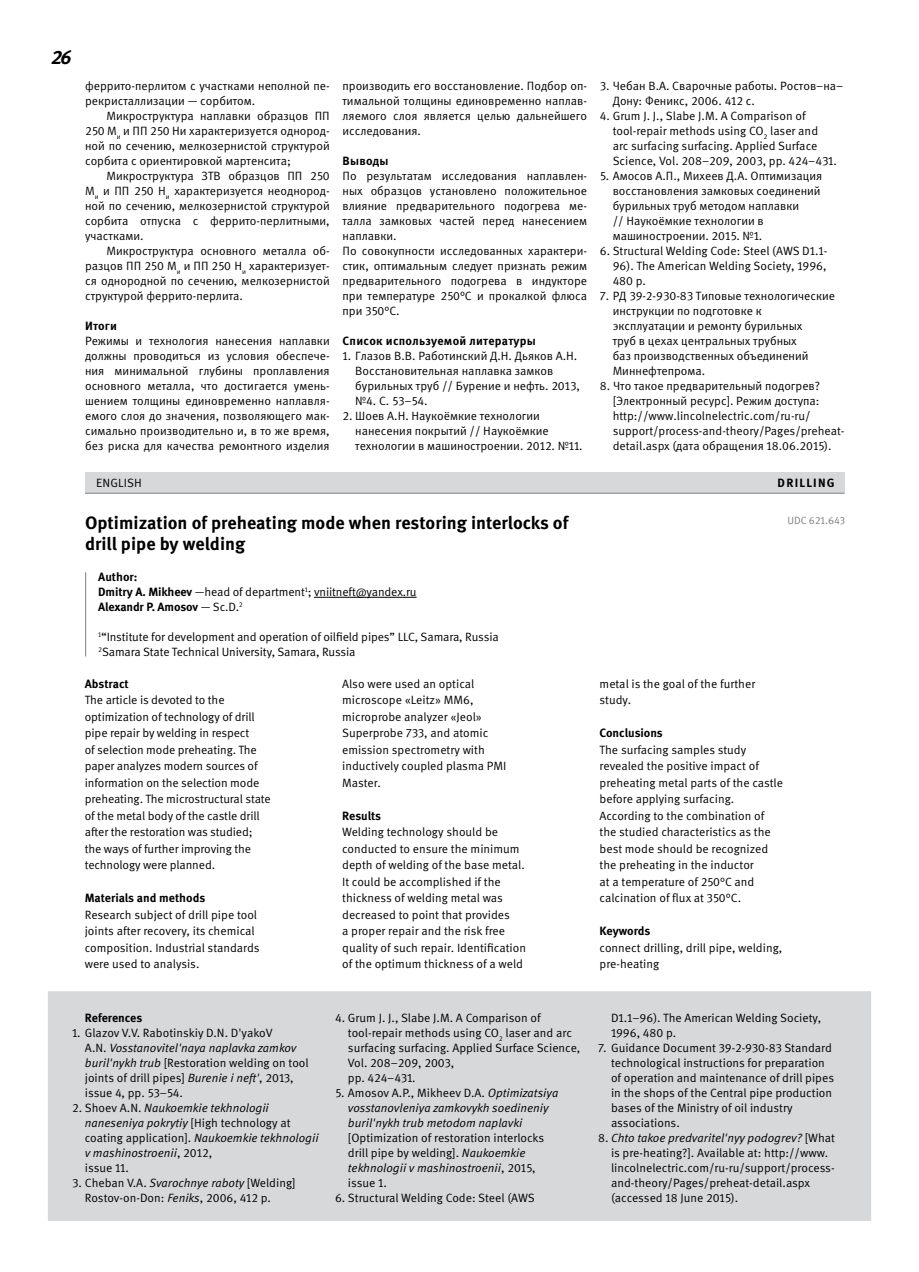
<style>
.page{position:relative;width:919px;height:1272px;background:#fff}
.page>*{position:absolute;margin:0;border:0;box-sizing:border-box;transform-origin:0 0}
.t1{font:italic 700 19.5px "Meta Pro";color:#000}
.t2{font:700 18px/21px "Meta Pro";color:#000}
.t3{font:12px/15px "Meta Pro";color:#000}
.t4{font:italic 12px/15px "Meta Pro";color:#000}
.t5{font:700 12px "Meta Pro";color:#000}
.t6{font:700 12px "Meta Pro";letter-spacing:.02em;color:#000}
.t7{font:700 12px "Meta Pro";letter-spacing:.1em;color:#000}
.t8{font:10.5px "Meta Pro";letter-spacing:-.01em;color:#7d7e80}
.s1{font-weight:700}
.s2{font-style:italic}
.s3{font-style:normal}
</style>
<div class="page">
<div style="left:48px;top:991px;width:823px;height:229px;background:#d7d8da"></div>
<hr style="left:314px;top:597px;width:102px;height:1px;background:#000">
<div style="left:85px;top:472px;width:759px;height:21px;background:#d7d8da"></div>
<hr style="left:85px;top:493px;width:759px;height:1px;background:#7d7e80">
<hr style="left:85px;top:572px;width:1px;height:84px;background:#7d7e80">
<h1 class="t1" style="left:51px;top:44px;width:22px">26</h1>
<p class="t3" style="left:85px;top:79px;width:246px">феррито-перлитом с участками неполной пе&shy;рекристаллизации — сорбитом.</p>
<p class="t3" style="left:85px;top:109px;width:246px;text-align:justify;text-indent:21px">Микроструктура наплавки образцов ПП 250 М<sub>и</sub> и ПП 250 Ни характеризуется однород&shy;ной по сечению, мелкозернистой структурой сорбита с ориентировкой мартенсита;</p>
<p class="t3" style="left:85px;top:169px;width:246px;text-align:justify;text-indent:21px">Микроструктура ЗТВ образцов ПП 250<br>М<sub>и</sub> и ПП 250 Н<sub>и</sub> характеризуется неоднород&shy;ной по сечению, мелкозернистой структурой сорбита отпуска с феррито-перлитными, участками.</p>
<p class="t3" style="left:85px;top:244px;width:246px;text-align:justify;text-indent:21px">Микроструктура основного металла об&shy;разцов ПП 250 М<sub>и</sub> и ПП 250 Н<sub>и</sub> характеризует&shy;ся однородной по сечению, мелкозернистой структурой феррито-перлита.</p>
<p class="t5" style="left:85px;top:318px;width:33px">Итоги</p>
<p class="t3" style="left:85px;top:334px;width:246px;text-align:justify">Режимы и технология нанесения наплавки должны проводиться из условия обеспече&shy;ния минимальной глубины проплавления основного металла, что достигается умень&shy;шением толщины единовременно наплавля&shy;емого слоя до значения, позволяющего мак&shy;симально производительно и, в то же время, без риска для качества ремонтного изделия</p>
<p class="t3" style="left:342px;top:79px;width:246px;text-align:justify">производить его восстановление. Подбор оп&shy;тимальной толщины единовременно наплав&shy;ляемого слоя является целью дальнейшего исследования.</p>
<p class="t5" style="left:342px;top:153px;width:48px">Выводы</p>
<p class="t3" style="left:342px;top:169px;width:246px">По результатам исследования наплавлен&shy;ных образцов установлено положительное влияние предварительного подогрева ме&shy;талла замковых частей перед нанесением наплавки.<br>По совокупности исследованных характери&shy;стик, оптимальным следует признать режим предварительного подогрева в индукторе при температуре 250°С и прокалкой флюса при 350°С.</p>
<p class="t6" style="left:342px;top:333px;width:195px">Список используемой литературы</p>
<p class="t3" style="left:355px;top:349px;width:226px;text-indent:-13px">1. Глазов В.В. Работинский Д.Н. Дьяков А.Н.<br>Восстановительная наплавка замков бурильных труб // Бурение и нефть. 2013, №4. С. 53–54.</p>
<p class="t3" style="left:355px;top:409px;width:229px;text-indent:-13px">2. Шоев А.Н. Наукоёмкие технологии нанесения покрытий // Наукоёмкие технологии в машиностроении. 2012. №11.</p>
<p class="t3" style="left:612px;top:79px;width:232px;text-indent:-13px">3. Чебан В.А. Сварочные работы. Ростов–на–<br>Дону: Феникс, 2006. 412 с.</p>
<p class="t3" style="left:612px;top:109px;width:226px;text-indent:-13px">4. Grum J. J., Slabe J.M. A Comparison of tool-repair methods using CO<sub>2</sub> laser and arc surfacing surfacing. Applied Surface Science, Vol. 208–209, 2003, pp. 424–431.</p>
<p class="t3" style="left:612px;top:169px;width:211px;text-indent:-13px">5. Амосов А.П., Михеев Д.А. Оптимизация восстановления замковых соединений бурильных труб методом наплавки<br>// Наукоёмкие технологии в машиностроении. 2015. №1.</p>
<p class="t3" style="left:612px;top:244px;width:216px;text-align:justify;text-indent:-13px">6. Structural Welding Code: Steel (AWS D1.1- 96). The American Welding Society, 1996, 480 p.</p>
<p class="t3" style="left:612px;top:289px;width:224px;text-indent:-13px">7. РД 39-2-930-83 Типовые технологические инструкции по подготовке к эксплуатации и ремонту бурильных<br>труб в цехах центральных трубных<br>баз производственных объединений<br>Миннефтепрома.</p>
<p class="t3" style="left:612px;top:379px;width:233px;text-indent:-13px">8. Что такое предварительный подогрев? [Электронный ресурс]. Режим доступа: http://www.lincolnelectric.com/ru-ru/ support/process-and-theory/Pages/preheat&shy;detail.aspx (дата обращения 18.06.2015).</p>
<p class="t3" style="left:96px;top:476px;width:47px">ENGLISH</p>
<p class="t7" style="left:777px;top:475px;width:59px">DRILLING</p>
<h2 class="t2" style="left:85px;top:513px;width:484px">Optimization of preheating mode when restoring interlocks of drill pipe by welding</h2>
<p class="t3" style="left:98px;top:570px;width:320px"><span class="s1">Author:<br>Dmitry A. Mikheev</span> —head of department<sup>1</sup>; vniitneft@yandex.ru<br><span class="s1">Alexandr P. Amosov</span> — Sc.D.<sup>2</sup></p>
<p class="t3" style="left:98px;top:630px;width:402px"><sup>1</sup>“Institute for development and operation of oilfield pipes” LLC, Samara, Russia<br><sup>2</sup>Samara State Technical University, Samara, Russia</p>
<p class="t5" style="left:85px;top:675px;width:45px">Abstract</p>
<p class="t3" style="left:85px;top:692px;width:187px;line-height:16.5px">The article is devoted to the optimization of technology of drill pipe repair by welding in respect<br>of selection mode preheating. The paper analyzes modern sources of information on the selection mode preheating. The microstructural state of the metal body of the castle drill after the restoration was studied; the ways of further improving the technology were planned.</p>
<p class="t5" style="left:85px;top:890px;width:122px">Materials and methods</p>
<p class="t3" style="left:85px;top:906px;width:176px;line-height:16.5px">Research subject of drill pipe tool joints after recovery, its chemical composition. Industrial standards were used to analysis.</p>
<p class="t3" style="left:342px;top:675px;width:166px;line-height:16.5px">Also were used an optical microscope «Leitz» MM6, microprobe analyzer «Jeol»<br>Superprobe 733, and atomic emission spectrometry with inductively coupled plasma PMI<br>Master.</p>
<p class="t5" style="left:342px;top:807px;width:40px">Results</p>
<p class="t3" style="left:342px;top:824px;width:185px;line-height:16.5px">Welding technology should be conducted to ensure the minimum depth of welding of the base metal.<br>It could be accomplished if the thickness of welding metal was decreased to point that provides<br>a proper repair and the risk free quality of such repair. Identification of the optimum thickness of a weld</p>
<p class="t8" style="left:787px;top:513px;width:59px">UDC 621.643</p>
<p class="t3" style="left:599px;top:675px;width:157px;line-height:16.5px">metal is the goal of the further study.</p>
<p class="t5" style="left:599px;top:725px;width:65px">Conclusions</p>
<p class="t3" style="left:599px;top:741px;width:185px;line-height:16.5px">The surfacing samples study revealed the positive impact of preheating metal parts of the castle before applying surfacing.<br>According to the combination of the studied characteristics as the best mode should be recognized the preheating in the inductor<br>at a temperature of 250°C and calcination of flux at 350°C.</p>
<p class="t5" style="left:599px;top:923px;width:52px">Keywords</p>
<p class="t3" style="left:599px;top:939px;width:184px;line-height:16.5px">connect drilling, drill pipe, welding, pre-heating</p>
<p class="t5" style="left:85px;top:1009px;width:59px">References</p>
<p class="t3" style="left:85px;top:1025px;width:225px;text-indent:-13px">1. Glazov V.V. Rabotinskiy D.N. D'yakoV<br>A.N. <span class="s2">Vosstanovitel'naya naplavka zamkov buril'nykh trub</span> [Restoration welding on tool joints of drill pipes] <span class="s2">Burenie i neft'</span>, 2013, issue 4, pp. 53–54.</p>
<p class="t4" style="left:85px;top:1100px;width:235px;text-indent:-13px"><span class="s3">2. Shoev A.N.</span> Naukoemkie tekhnologii naneseniya pokrytiy <span class="s3">[High technology at coating application].</span> Naukoemkie tekhnologii v mashinostroenii<span class="s3">, 2012,<br>issue 11.</span></p>
<p class="t3" style="left:85px;top:1175px;width:212px;text-indent:-13px">3. Cheban V.A. <span class="s2">Svarochnye raboty</span> [Welding]<br>Rostov-on-Don: <span class="s2">Feniks</span>, 2006, 412 p.</p>
<p class="t3" style="left:348px;top:1010px;width:234px;text-indent:-13px">4. Grum J. J., Slabe J.M. A Comparison of tool-repair methods using CO<sub>2</sub> laser and arc surfacing surfacing. Applied Surface Science,<br>Vol. 208–209, 2003,<br>pp. 424–431.</p>
<p class="t4" style="left:348px;top:1085px;width:212px;text-indent:-13px"><span class="s3">5. Amosov A.P., Mikheev D.A.</span> Optimizatsiya vosstanovleniya zamkovykh soedineniy buril'nykh trub metodom naplavki</p>
<p class="t3" style="left:348px;top:1130px;width:198px">[Optimization of restoration interlocks drill pipe by welding]. <span class="s2">Naukoemkie tekhnologii v mashinostroenii</span>, 2015, issue 1.</p>
<p class="t3" style="left:335px;top:1190px;width:201px">6. Structural Welding Code: Steel (AWS</p>
<p class="t3" style="left:611px;top:1010px;width:212px">D1.1–96). The American Welding Society,<br>1996, 480 p.</p>
<p class="t3" style="left:611px;top:1040px;width:224px;text-indent:-13px">7. Guidance Document 39-2-930-83 Standard technological instructions for preparation of operation and maintenance of drill pipes in the shops of the Central pipe production bases of the Ministry of oil industry associations.</p>
<p class="t3" style="left:611px;top:1130px;width:225px;text-indent:-13px">8. <span class="s2">Chto takoe predvaritel'nyy podogrev?</span> [What is pre-heating?]. Available at: http://www. lincolnelectric.com/ru-ru/support/process&shy;and-theory/Pages/preheat-detail.aspx (accessed 18 June 2015).</p>
</div>
